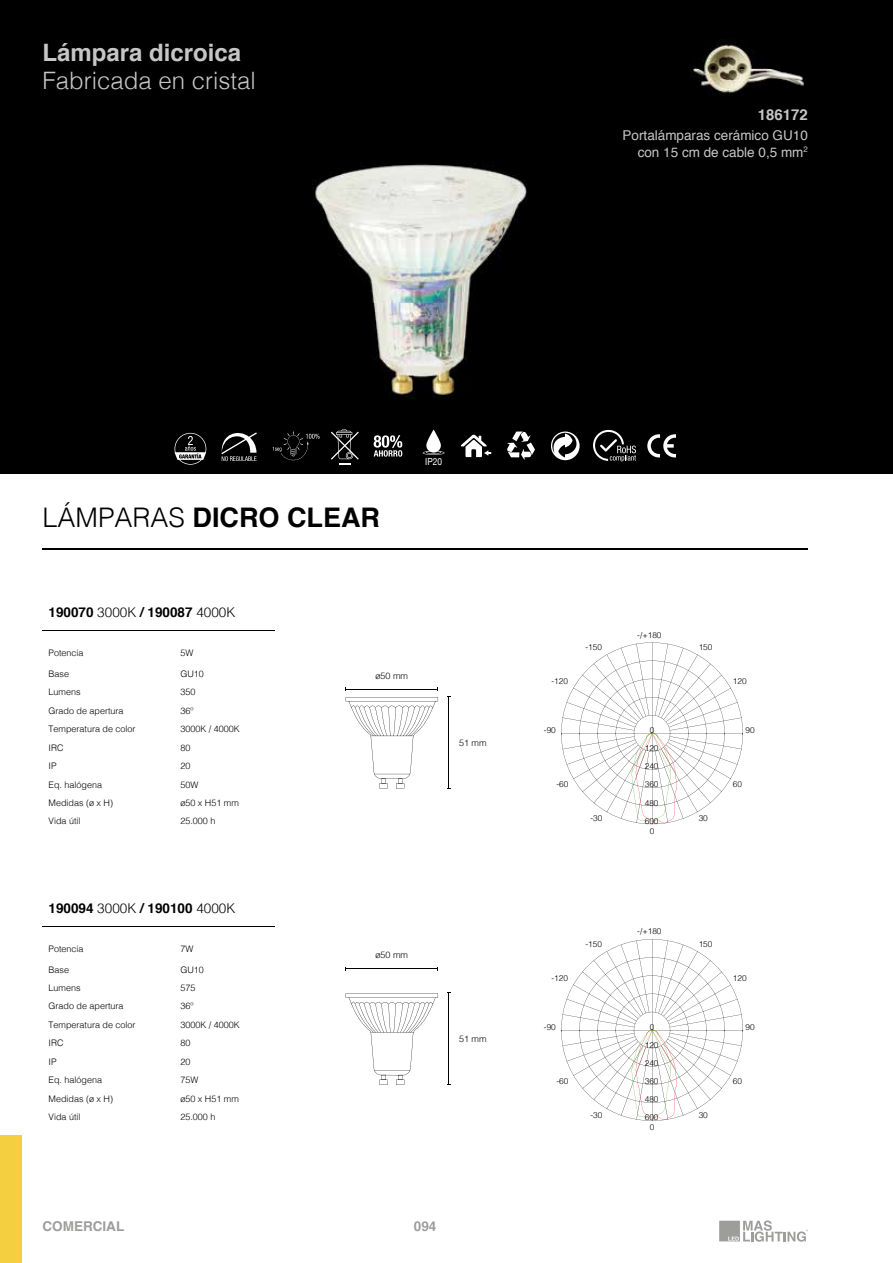
<style>
.page{position:relative;width:893px;height:1263px;background:#fff}
.page>*{position:absolute;margin:0;border:0;box-sizing:border-box;transform-origin:0 0}
.t1{font:700 27px "Helvetica";color:#000}
.t2{font:300 24px "Helvetica";color:#c6c6c6}
.t3{font:700 24px "Helvetica";color:#c6c6c6}
.t4{font:700 15px "Helvetica";color:#c6c6c6}
.t5{font:700 13.5px "Helvetica";color:#000}
.t6{font:13.5px/16.2px "Helvetica";color:#c6c6c6;text-align:right}
.t7{font:700 13.5px "Helvetica";color:#9d9d9c}
.t8{font:9.75px "Helvetica Neue LT";color:#fff;scale:.85 1}
.t9{font:300 9px "Helvetica";color:#000}
.t10{font:300 8.25px "Helvetica";color:#010202}
.s1{font-weight:300}
</style>
<div class="page">
<svg style="left:719px;top:1220px;width:89px;height:22px"></svg>
<div style="left:0;top:1135px;width:21px;height:128px;background:#f4cf40"></div>
<div style="left:0;top:0;width:893px;height:474px;background:#000"></div>
<hr style="left:43px;top:548px;width:765px;height:2px;background:#000">
<hr style="left:43px;top:631px;width:131px;height:1px;background:#000">
<hr style="left:174px;top:631px;width:101px;height:1px;background:#000">
<hr style="left:346px;top:689px;width:92px;height:1px;background:#000">
<hr style="left:448px;top:696px;width:1px;height:92px;background:#000">
<svg style="left:346px;top:697px;width:92px;height:91px"></svg>
<hr style="left:43px;top:926px;width:131px;height:1px;background:#000">
<hr style="left:174px;top:926px;width:101px;height:1px;background:#000">
<hr style="left:346px;top:969px;width:92px;height:1px;background:#000">
<hr style="left:448px;top:993px;width:1px;height:91px;background:#000">
<svg style="left:346px;top:993px;width:92px;height:92px"></svg>
<img style="left:312px;top:163px;width:215px;height:235px">
<svg style="left:561px;top:939px;width:182px;height:182px"></svg>
<svg style="left:561px;top:642px;width:182px;height:182px"></svg>
<img style="left:690px;top:42px;width:114px;height:54px">
<svg style="left:647px;top:434px;width:29px;height:23px"></svg>
<svg style="left:551px;top:431px;width:29px;height:29px"></svg>
<svg style="left:374px;top:435px;width:28px;height:22px"></svg>
<svg style="left:460px;top:434px;width:31px;height:23px"></svg>
<svg style="left:273px;top:431px;width:46px;height:30px"></svg>
<svg style="left:593px;top:430px;width:43px;height:32px"></svg>
<svg style="left:507px;top:431px;width:28px;height:29px"></svg>
<svg style="left:423px;top:429px;width:21px;height:26px"></svg>
<svg style="left:221px;top:432px;width:36px;height:29px"></svg>
<svg style="left:174px;top:433px;width:32px;height:32px"></svg>
<svg style="left:331px;top:429px;width:28px;height:36px"></svg>
<h2 class="t3" style="left:43px;top:42px;width:200px">Lámpara dicroica</h2>
<h2 class="t2" style="left:43px;top:71px;width:215px">Fabricada en cristal</h2>
<h3 class="t4" style="left:758px;top:108px;width:52px">186172</h3>
<h3 class="t6" style="left:623px;top:129px;width:187px">Portalámparas cerámico GU10 con 15 cm de cable 0,5 mm<sup>2</sup></h3>
<h1 class="t1" style="left:43px;top:506px;width:339px"><span class="s1">LÁMPARAS</span> DICRO CLEAR</h1>
<p class="t8" style="left:425px;top:457px;width:21px">IP20</p>
<h3 class="t5" style="left:49px;top:607px;width:188px">190070 <span class="s1">3000K</span> / 190087 <span class="s1">4000K</span></h3>
<p class="t9" style="left:49px;top:649px;width:37px">Potencia</p>
<p class="t9" style="left:180px;top:649px;width:15px">5W</p>
<p class="t9" style="left:49px;top:670px;width:22px">Base</p>
<p class="t9" style="left:180px;top:670px;width:25px">GU10</p>
<p class="t9" style="left:49px;top:688px;width:34px">Lumens</p>
<p class="t9" style="left:180px;top:688px;width:17px">350</p>
<p class="t9" style="left:49px;top:707px;width:77px">Grado de apertura</p>
<p class="t9" style="left:180px;top:707px;width:15px">36º</p>
<p class="t9" style="left:49px;top:725px;width:89px">Temperatura de color</p>
<p class="t9" style="left:180px;top:725px;width:61px">3000K / 4000K</p>
<p class="t9" style="left:49px;top:744px;width:17px">IRC</p>
<p class="t9" style="left:180px;top:744px;width:12px">80</p>
<p class="t9" style="left:49px;top:762px;width:10px">IP</p>
<p class="t9" style="left:180px;top:762px;width:12px">20</p>
<p class="t9" style="left:49px;top:781px;width:55px">Eq. halógena</p>
<p class="t9" style="left:180px;top:781px;width:20px">50W</p>
<p class="t9" style="left:49px;top:799px;width:66px">Medidas (ø x H)</p>
<p class="t9" style="left:180px;top:799px;width:60px">ø50 x H51 mm</p>
<p class="t9" style="left:49px;top:817px;width:34px">Vida útil</p>
<p class="t9" style="left:180px;top:817px;width:37px">25.000 h</p>
<h3 class="t5" style="left:49px;top:903px;width:188px">190094 <span class="s1">3000K</span> / 190100 <span class="s1">4000K</span></h3>
<p class="t9" style="left:49px;top:945px;width:37px">Potencia</p>
<p class="t9" style="left:180px;top:945px;width:15px">7W</p>
<p class="t9" style="left:49px;top:965px;width:22px">Base</p>
<p class="t9" style="left:180px;top:965px;width:25px">GU10</p>
<p class="t9" style="left:49px;top:984px;width:34px">Lumens</p>
<p class="t9" style="left:180px;top:984px;width:17px">575</p>
<p class="t9" style="left:49px;top:1002px;width:77px">Grado de apertura</p>
<p class="t9" style="left:180px;top:1002px;width:15px">36º</p>
<p class="t9" style="left:49px;top:1021px;width:89px">Temperatura de color</p>
<p class="t9" style="left:180px;top:1021px;width:61px">3000K / 4000K</p>
<p class="t9" style="left:49px;top:1039px;width:17px">IRC</p>
<p class="t9" style="left:180px;top:1039px;width:12px">80</p>
<p class="t9" style="left:49px;top:1058px;width:10px">IP</p>
<p class="t9" style="left:180px;top:1058px;width:12px">20</p>
<p class="t9" style="left:49px;top:1076px;width:55px">Eq. halógena</p>
<p class="t9" style="left:180px;top:1076px;width:20px">75W</p>
<p class="t9" style="left:49px;top:1095px;width:66px">Medidas (ø x H)</p>
<p class="t9" style="left:180px;top:1095px;width:60px">ø50 x H51 mm</p>
<p class="t9" style="left:49px;top:1113px;width:34px">Vida útil</p>
<p class="t9" style="left:180px;top:1113px;width:37px">25.000 h</p>
<p class="t9" style="left:376px;top:672px;width:34px">ø50 mm</p>
<p class="t9" style="left:459px;top:739px;width:29px">51 mm</p>
<p class="t9" style="left:376px;top:951px;width:34px">ø50 mm</p>
<p class="t9" style="left:459px;top:1035px;width:29px">51 mm</p>
<h3 class="t7" style="left:43px;top:1220px;width:83px">COMERCIAL</h3>
<h3 class="t7" style="left:414px;top:1220px;width:24px">094</h3>
<p class="t10" style="left:637px;top:631px;width:26px">-/+180</p>
<p class="t10" style="left:585px;top:644px;width:18px">-150</p>
<p class="t10" style="left:699px;top:644px;width:15px">150</p>
<p class="t10" style="left:551px;top:678px;width:18px">-120</p>
<p class="t10" style="left:733px;top:678px;width:15px">120</p>
<p class="t10" style="left:544px;top:727px;width:13px">-90</p>
<p class="t10" style="left:556px;top:780px;width:13px">-60</p>
<p class="t10" style="left:590px;top:815px;width:13px">-30</p>
<p class="t10" style="left:650px;top:726px;width:6px">0</p>
<p class="t10" style="left:645px;top:745px;width:15px">120</p>
<p class="t10" style="left:645px;top:763px;width:15px">240</p>
<p class="t10" style="left:645px;top:781px;width:15px">360</p>
<p class="t10" style="left:645px;top:799px;width:15px">480</p>
<p class="t10" style="left:645px;top:817px;width:15px">600</p>
<p class="t10" style="left:699px;top:815px;width:11px">30</p>
<p class="t10" style="left:745px;top:727px;width:11px">90</p>
<p class="t10" style="left:733px;top:780px;width:11px">60</p>
<p class="t10" style="left:650px;top:827px;width:6px">0</p>
<p class="t10" style="left:637px;top:928px;width:26px">-/+180</p>
<p class="t10" style="left:585px;top:940px;width:18px">-150</p>
<p class="t10" style="left:699px;top:940px;width:15px">150</p>
<p class="t10" style="left:551px;top:974px;width:18px">-120</p>
<p class="t10" style="left:733px;top:974px;width:15px">120</p>
<p class="t10" style="left:544px;top:1023px;width:13px">-90</p>
<p class="t10" style="left:556px;top:1077px;width:13px">-60</p>
<p class="t10" style="left:590px;top:1111px;width:13px">-30</p>
<p class="t10" style="left:650px;top:1023px;width:6px">0</p>
<p class="t10" style="left:645px;top:1041px;width:15px">120</p>
<p class="t10" style="left:645px;top:1059px;width:15px">240</p>
<p class="t10" style="left:645px;top:1078px;width:15px">360</p>
<p class="t10" style="left:645px;top:1096px;width:15px">480</p>
<p class="t10" style="left:645px;top:1114px;width:15px">600</p>
<p class="t10" style="left:699px;top:1111px;width:11px">30</p>
<p class="t10" style="left:745px;top:1024px;width:11px">90</p>
<p class="t10" style="left:733px;top:1077px;width:11px">60</p>
<p class="t10" style="left:650px;top:1124px;width:6px">0</p>
</div>
